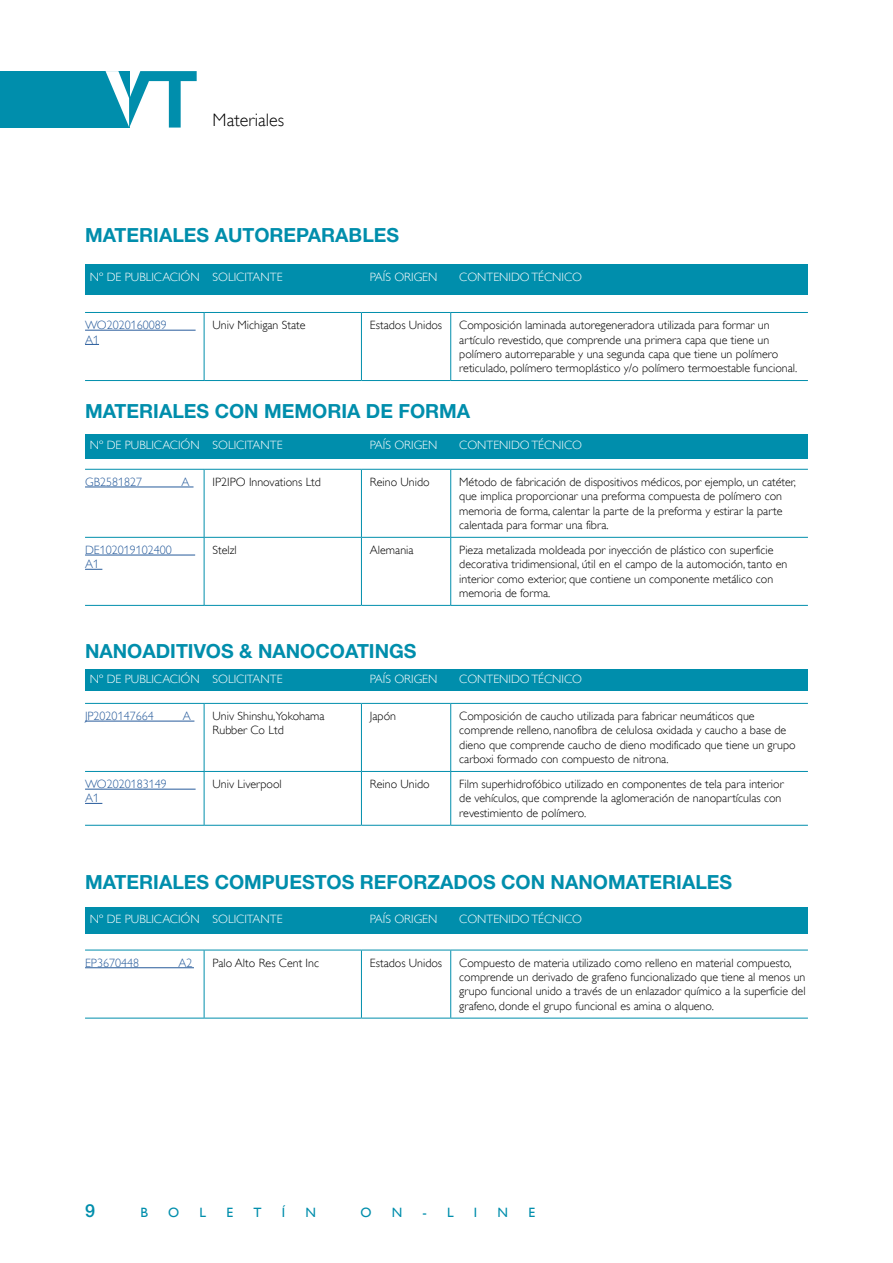
<style>
.page{position:relative;width:893px;height:1263px;background:#fff}
.page>*{position:absolute;margin:0;border:0;box-sizing:border-box;transform-origin:0 0}
.t1{font:700 19.5px "Helvetica Neue LT Std";color:#008eac}
.t2{font:300 18px "Gill Alt One";color:#000}
.t3{font:500 18px "Helvetica Neue LT Std";color:#008eac}
.t4{font:13.5px "Gill Alt One";color:#008eac}
.t5{font:300 12px/14.2px "Gill Alt One";color:#000}
.t6{font:300 12px "Gill Alt One";color:#fff}
.t7{font:300 12px/14.2px "Gill Alt One";color:#275b9b}
</style>
<div class="page">
<div style="left:0;top:71px;width:129px;height:57px;background:#008eac"></div>
<svg style="left:106px;top:71px;width:91px;height:57px"></svg>
<div style="left:85px;top:434px;width:723px;height:24px;background:#008eac"></div>
<hr style="left:85px;top:469px;width:119px;height:1px;background:#008eac">
<hr style="left:204px;top:469px;width:157px;height:1px;background:#008eac">
<hr style="left:204px;top:470px;width:1px;height:67px;background:#008eac">
<hr style="left:361px;top:469px;width:90px;height:1px;background:#008eac">
<hr style="left:361px;top:470px;width:1px;height:67px;background:#008eac">
<hr style="left:451px;top:469px;width:357px;height:1px;background:#008eac">
<hr style="left:450px;top:470px;width:1px;height:67px;background:#008eac">
<hr style="left:85px;top:537px;width:119px;height:1px;background:#008eac">
<hr style="left:204px;top:537px;width:157px;height:1px;background:#008eac">
<hr style="left:204px;top:538px;width:1px;height:67px;background:#008eac">
<hr style="left:361px;top:537px;width:90px;height:1px;background:#008eac">
<hr style="left:361px;top:538px;width:1px;height:67px;background:#008eac">
<hr style="left:451px;top:537px;width:357px;height:1px;background:#008eac">
<hr style="left:450px;top:538px;width:1px;height:67px;background:#008eac">
<hr style="left:85px;top:605px;width:119px;height:1px;background:#008eac">
<hr style="left:204px;top:605px;width:157px;height:1px;background:#008eac">
<hr style="left:361px;top:605px;width:90px;height:1px;background:#008eac">
<hr style="left:451px;top:605px;width:357px;height:1px;background:#008eac">
<hr style="left:85px;top:487px;width:109px;height:1px;background:#275b9b">
<hr style="left:85px;top:555px;width:110px;height:1px;background:#275b9b">
<svg style="left:85px;top:569px;width:17px;height:1px"></svg>
<div style="left:85px;top:265px;width:723px;height:30px;background:#008eac"></div>
<hr style="left:85px;top:312px;width:119px;height:1px;background:#008eac">
<hr style="left:204px;top:312px;width:157px;height:1px;background:#008eac">
<hr style="left:204px;top:313px;width:1px;height:67px;background:#008eac">
<hr style="left:361px;top:312px;width:90px;height:1px;background:#008eac">
<hr style="left:361px;top:313px;width:1px;height:67px;background:#008eac">
<hr style="left:451px;top:312px;width:357px;height:1px;background:#008eac">
<hr style="left:450px;top:313px;width:1px;height:67px;background:#008eac">
<hr style="left:85px;top:380px;width:119px;height:1px;background:#008eac">
<hr style="left:204px;top:380px;width:157px;height:1px;background:#008eac">
<hr style="left:361px;top:380px;width:90px;height:1px;background:#008eac">
<hr style="left:451px;top:380px;width:357px;height:1px;background:#008eac">
<hr style="left:85px;top:330px;width:111px;height:1px;background:#275b9b">
<svg style="left:85px;top:344px;width:14px;height:1px"></svg>
<div style="left:85px;top:669px;width:723px;height:22px;background:#008eac"></div>
<hr style="left:85px;top:703px;width:119px;height:1px;background:#008eac">
<hr style="left:204px;top:703px;width:157px;height:1px;background:#008eac">
<hr style="left:204px;top:704px;width:1px;height:67px;background:#008eac">
<hr style="left:361px;top:703px;width:90px;height:1px;background:#008eac">
<hr style="left:361px;top:704px;width:1px;height:67px;background:#008eac">
<hr style="left:451px;top:703px;width:357px;height:1px;background:#008eac">
<hr style="left:450px;top:704px;width:1px;height:67px;background:#008eac">
<hr style="left:85px;top:771px;width:119px;height:1px;background:#008eac">
<hr style="left:204px;top:771px;width:157px;height:1px;background:#008eac">
<hr style="left:204px;top:772px;width:1px;height:53px;background:#008eac">
<hr style="left:361px;top:771px;width:90px;height:1px;background:#008eac">
<hr style="left:361px;top:772px;width:1px;height:53px;background:#008eac">
<hr style="left:451px;top:771px;width:357px;height:1px;background:#008eac">
<hr style="left:450px;top:772px;width:1px;height:53px;background:#008eac">
<hr style="left:85px;top:825px;width:119px;height:1px;background:#008eac">
<hr style="left:204px;top:825px;width:157px;height:1px;background:#008eac">
<hr style="left:361px;top:825px;width:90px;height:1px;background:#008eac">
<hr style="left:451px;top:825px;width:357px;height:1px;background:#008eac">
<hr style="left:85px;top:721px;width:109px;height:1px;background:#275b9b">
<hr style="left:85px;top:789px;width:111px;height:1px;background:#275b9b">
<svg style="left:85px;top:803px;width:17px;height:1px"></svg>
<div style="left:85px;top:907px;width:723px;height:27px;background:#008eac"></div>
<hr style="left:85px;top:950px;width:119px;height:1px;background:#008eac">
<hr style="left:204px;top:950px;width:157px;height:1px;background:#008eac">
<hr style="left:204px;top:950px;width:1px;height:68px;background:#008eac">
<hr style="left:361px;top:950px;width:90px;height:1px;background:#008eac">
<hr style="left:361px;top:950px;width:1px;height:68px;background:#008eac">
<hr style="left:451px;top:950px;width:357px;height:1px;background:#008eac">
<hr style="left:450px;top:950px;width:1px;height:68px;background:#008eac">
<hr style="left:85px;top:1018px;width:119px;height:1px;background:#008eac">
<hr style="left:204px;top:1018px;width:157px;height:1px;background:#008eac">
<hr style="left:361px;top:1018px;width:90px;height:1px;background:#008eac">
<hr style="left:451px;top:1018px;width:357px;height:1px;background:#008eac">
<hr style="left:85px;top:967px;width:109px;height:1px;background:#275b9b">
<h2 class="t2" style="left:213px;top:110px;width:73px">Materiales</h2>
<h1 class="t1" style="left:85px;top:223px;width:316px">MATERIALES AUTOREPARABLES</h1>
<p class="t6" style="left:90px;top:270px;width:194px">Nº DE PUBLICACIÓN SOLICITANTE</p>
<p class="t6" style="left:370px;top:270px;width:69px">PAÍS ORIGEN</p>
<p class="t6" style="left:459px;top:270px;width:124px">CONTENIDO TÉCNICO</p>
<p class="t7" style="left:85px;top:318px;width:83px">WO2020160089<br>A1</p>
<p class="t5" style="left:213px;top:318px;width:94px">Univ Michigan State</p>
<p class="t5" style="left:370px;top:318px;width:74px">Estados Unidos</p>
<p class="t5" style="left:459px;top:318px;width:340px">Composición laminada autoregeneradora utilizada para formar un artículo revestido, que comprende una primera capa que tiene un polímero autorreparable y una segunda capa que tiene un polímero reticulado, polímero termoplástico y/o polímero termoestable funcional.</p>
<h1 class="t1" style="left:85px;top:399px;width:387px">MATERIALES CON MEMORIA DE FORMA</h1>
<p class="t6" style="left:90px;top:438px;width:194px">Nº DE PUBLICACIÓN SOLICITANTE</p>
<p class="t6" style="left:370px;top:438px;width:69px">PAÍS ORIGEN</p>
<p class="t6" style="left:459px;top:438px;width:124px">CONTENIDO TÉCNICO</p>
<p class="t7" style="left:85px;top:475px;width:58px">GB2581827</p>
<p class="t7" style="left:181px;top:475px;width:10px">A</p>
<p class="t5" style="left:213px;top:475px;width:110px">IP2IPO Innovations Ltd</p>
<p class="t5" style="left:370px;top:475px;width:61px">Reino Unido</p>
<p class="t5" style="left:459px;top:475px;width:338px">Método de fabricación de dispositivos médicos, por ejemplo, un catéter, que implica proporcionar una preforma compuesta de polímero con memoria de forma, calentar la parte de la preforma y estirar la parte calentada para formar una fibra.</p>
<p class="t7" style="left:85px;top:543px;width:88px">DE102019102400<br>A1</p>
<p class="t5" style="left:213px;top:543px;width:26px">Stelzl</p>
<p class="t5" style="left:370px;top:543px;width:45px">Alemania</p>
<p class="t5" style="left:459px;top:543px;width:330px">Pieza metalizada moldeada por inyección de plástico con superficie decorativa tridimensional, útil en el campo de la automoción, tanto en interior como exterior, que contiene un componente metálico con memoria de forma.</p>
<h1 class="t1" style="left:85px;top:639px;width:333px">NANOADITIVOS &amp; NANOCOATINGS</h1>
<p class="t6" style="left:90px;top:672px;width:194px">Nº DE PUBLICACIÓN SOLICITANTE</p>
<p class="t6" style="left:370px;top:672px;width:69px">PAÍS ORIGEN</p>
<p class="t6" style="left:459px;top:672px;width:124px">CONTENIDO TÉCNICO</p>
<p class="t7" style="left:85px;top:709px;width:70px">JP2020147664</p>
<p class="t7" style="left:183px;top:709px;width:10px">A</p>
<p class="t5" style="left:213px;top:709px;width:114px">Univ Shinshu,Yokohama<br>Rubber Co Ltd</p>
<p class="t5" style="left:370px;top:709px;width:28px">Japón</p>
<p class="t5" style="left:459px;top:709px;width:338px">Composición de caucho utilizada para fabricar neumáticos que comprende relleno, nanofibra de celulosa oxidada y caucho a base de dieno que comprende caucho de dieno modificado que tiene un grupo carboxi formado con compuesto de nitrona.</p>
<p class="t7" style="left:85px;top:777px;width:83px">WO2020183149<br>A1</p>
<p class="t5" style="left:213px;top:777px;width:71px">Univ Liverpool</p>
<p class="t5" style="left:370px;top:777px;width:61px">Reino Unido</p>
<p class="t5" style="left:459px;top:777px;width:326px">Film superhidrofóbico utilizado en componentes de tela para interior de vehículos, que comprende la aglomeración de nanopartículas con revestimiento de polímero.</p>
<h1 class="t1" style="left:85px;top:870px;width:649px">MATERIALES COMPUESTOS REFORZADOS CON NANOMATERIALES</h1>
<p class="t6" style="left:90px;top:912px;width:194px">Nº DE PUBLICACIÓN SOLICITANTE</p>
<p class="t6" style="left:370px;top:912px;width:69px">PAÍS ORIGEN</p>
<p class="t6" style="left:459px;top:912px;width:124px">CONTENIDO TÉCNICO</p>
<p class="t7" style="left:85px;top:955px;width:55px">EP3670448</p>
<p class="t7" style="left:178px;top:955px;width:16px">A2</p>
<p class="t5" style="left:213px;top:955px;width:108px">Palo Alto Res Cent Inc</p>
<p class="t5" style="left:370px;top:955px;width:74px">Estados Unidos</p>
<p class="t5" style="left:459px;top:955px;width:348px">Compuesto de materia utilizado como relleno en material compuesto, comprende un derivado de grafeno funcionalizado que tiene al menos un grupo funcional unido a través de un enlazador químico a la superficie del grafeno, donde el grupo funcional es amina o alqueno.</p>
<h2 class="t3" style="left:85px;top:1200px;width:12px">9</h2>
<p class="t4" style="left:140px;top:1205px;width:9px">B</p>
<p class="t4" style="left:168px;top:1205px;width:13px">O</p>
<p class="t4" style="left:200px;top:1205px;width:8px">L</p>
<p class="t4" style="left:226px;top:1205px;width:8px">E</p>
<p class="t4" style="left:253px;top:1205px;width:10px">T</p>
<p class="t4" style="left:282px;top:1205px;width:5px">Í</p>
<p class="t4" style="left:306px;top:1205px;width:12px">N</p>
<p class="t4" style="left:360px;top:1205px;width:13px">O</p>
<p class="t4" style="left:392px;top:1205px;width:12px">N</p>
<p class="t4" style="left:422px;top:1205px;width:33px">- L</p>
<p class="t4" style="left:474px;top:1205px;width:5px">I</p>
<p class="t4" style="left:498px;top:1205px;width:12px">N</p>
<p class="t4" style="left:528px;top:1205px;width:8px">E</p>
</div>
